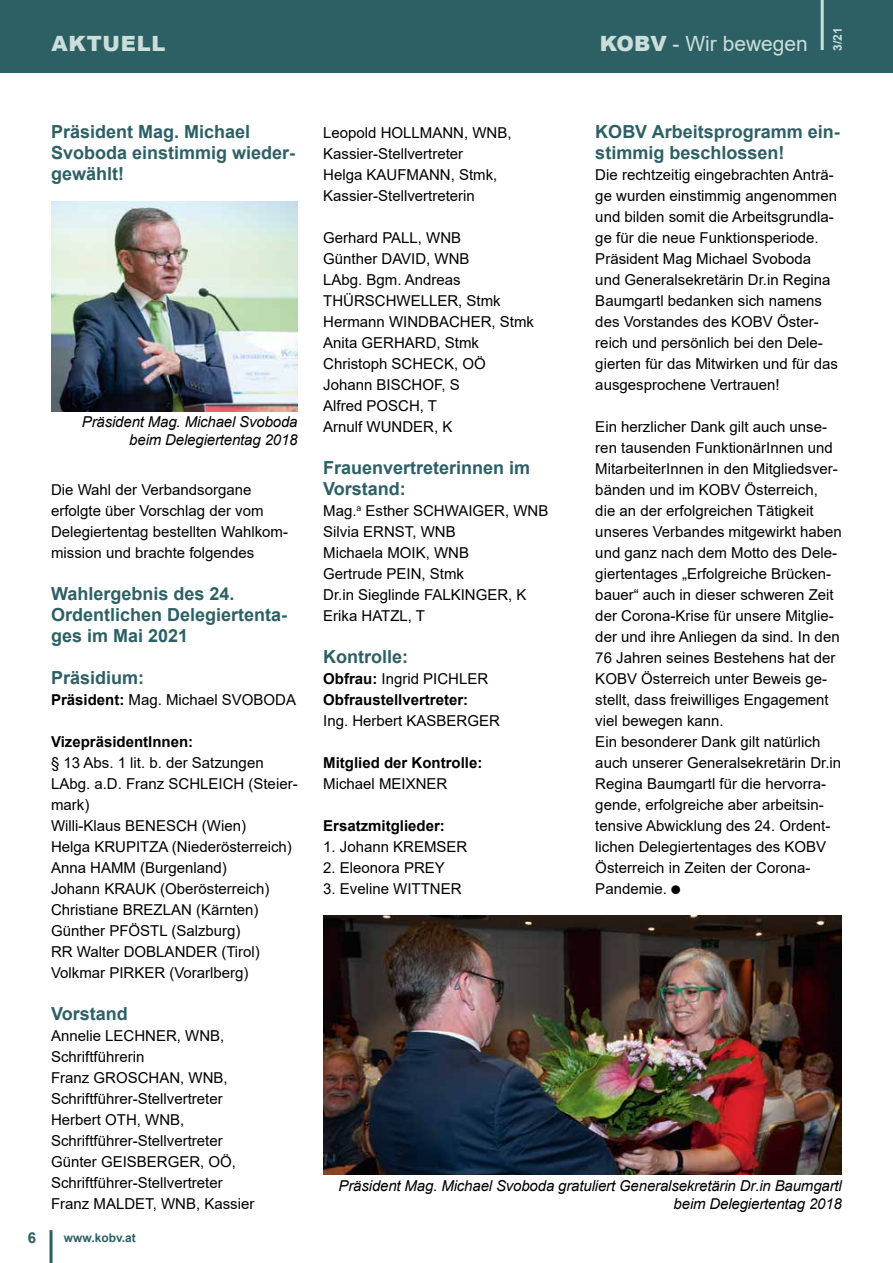
<style>
.page{position:relative;width:893px;height:1263px;background:#fff}
.page>*{position:absolute;margin:0;border:0;box-sizing:border-box;transform-origin:0 0}
.t1{font:21px "Arial";color:#cadedb}
.t2{font:900 21px "Arial";letter-spacing:.035em;color:#cadedb}
.P__p-Text_Standard{font:700 18px/21px "Arial";color:#2d6065}
.P__p-Text_Standard-2{font:15px/21px "Arial";color:#000}
.t3{font:italic 15px/18px "Arial";letter-spacing:-.01em;color:#000;text-align:right}
.P__p-Text_Standard-3{font:700 15px "Arial";color:#000}
.t4{font:700 15px "Arial";color:#2d6065}
.t5{font:700 12px "Arial";color:#2d6065}
.t6{font:700 12px "Arial";color:#cadedb}
.s1{font-weight:900}
.s2{font-weight:700}
</style>
<div class="page">
<div style="left:0;top:0;width:893px;height:72px;background:#2d6065"></div>
<hr style="left:50px;top:1230px;width:3px;height:33px;background:#2d6065">
<hr style="left:821px;top:0;width:3px;height:50px;background:#cadedb">
<img style="left:51px;top:201px;width:247px;height:210px">
<img style="left:323px;top:915px;width:519px;height:260px">
<hr style="left:892px;top:117px;width:1px;height:105px;background:#cadedb">
<h1 class="t2" style="left:51px;top:28px;width:116px">AKTUELL</h1>
<h1 class="t1" style="left:600px;top:29px;width:210px"><span class="s1">KOBV</span> - Wir bewegen</h1>
<p class="t6" style="left:829px;top:51px;width:25px;rotate:-90deg">3/21</p>
<p class="P__p-Text_Standard" style="left:51px;top:121px;width:246px">Präsident Mag. Michael<br>Svoboda einstimmig wieder&shy;gewählt!</p>
<p class="t4" style="left:28px;top:1227px;width:10px">6</p>
<p class="t3" style="left:82px;top:413px;width:217px">Präsident Mag. Michael Svoboda beim Delegiertentag 2018</p>
<p class="P__p-Text_Standard-2" style="left:51px;top:479px;width:239px">Die Wahl der Verbandsorgane erfolgte über Vorschlag der vom<br>Delegiertentag bestellten Wahlkom&shy;mission und brachte folgendes</p>
<p class="P__p-Text_Standard" style="left:51px;top:583px;width:185px">Wahlergebnis des 24.</p>
<p class="P__p-Text_Standard" style="left:51px;top:604px;width:238px">Ordentlichen Delegiertenta&shy;ges im Mai 2021</p>
<p class="P__p-Text_Standard" style="left:51px;top:667px;width:95px">Präsidium:</p>
<p class="P__p-Text_Standard-2" style="left:51px;top:689px;width:247px"><span class="s2">Präsident:</span> Mag. Michael SVOBODA</p>
<p class="P__p-Text_Standard-3" style="left:51px;top:731px;width:144px">VizepräsidentInnen:</p>
<p class="P__p-Text_Standard-2" style="left:51px;top:752px;width:214px">§ 13 Abs. 1 lit. b. der Satzungen</p>
<p class="P__p-Text_Standard-2" style="left:51px;top:773px;width:248px">LAbg. a.D. Franz SCHLEICH (Steier&shy;mark)</p>
<p class="P__p-Text_Standard-2" style="left:51px;top:815px;width:197px">Willi-Klaus BENESCH (Wien)</p>
<p class="P__p-Text_Standard-2" style="left:51px;top:836px;width:242px">Helga KRUPITZA (Niederösterreich)</p>
<p class="P__p-Text_Standard-2" style="left:51px;top:857px;width:177px">Anna HAMM (Burgenland)</p>
<p class="P__p-Text_Standard-2" style="left:51px;top:878px;width:220px">Johann KRAUK (Oberösterreich)</p>
<p class="P__p-Text_Standard-2" style="left:51px;top:899px;width:209px">Christiane BREZLAN (Kärnten)</p>
<p class="P__p-Text_Standard-2" style="left:51px;top:920px;width:191px">Günther PFÖSTL (Salzburg)</p>
<p class="P__p-Text_Standard-2" style="left:51px;top:941px;width:210px">RR Walter DOBLANDER (Tirol)</p>
<p class="P__p-Text_Standard-2" style="left:51px;top:962px;width:199px">Volkmar PIRKER (Vorarlberg)</p>
<p class="P__p-Text_Standard" style="left:51px;top:1003px;width:78px">Vorstand</p>
<p class="P__p-Text_Standard-2" style="left:51px;top:1025px;width:175px">Annelie LECHNER, WNB,</p>
<p class="P__p-Text_Standard-2" style="left:51px;top:1046px;width:95px">Schriftführerin</p>
<p class="P__p-Text_Standard-2" style="left:51px;top:1067px;width:178px">Franz GROSCHAN, WNB,</p>
<p class="P__p-Text_Standard-2" style="left:51px;top:1088px;width:173px">Schriftführer-Stellvertreter</p>
<p class="P__p-Text_Standard-2" style="left:51px;top:1109px;width:135px">Herbert OTH, WNB,</p>
<p class="P__p-Text_Standard-2" style="left:51px;top:1130px;width:173px">Schriftführer-Stellvertreter</p>
<p class="P__p-Text_Standard-2" style="left:51px;top:1151px;width:187px">Günter GEISBERGER, OÖ,</p>
<p class="P__p-Text_Standard-2" style="left:51px;top:1172px;width:173px">Schriftführer-Stellvertreter</p>
<p class="P__p-Text_Standard-2" style="left:51px;top:1193px;width:205px">Franz MALDET, WNB, Kassier</p>
<p class="t5" style="left:64px;top:1229px;width:74px">www.kobv.at</p>
<p class="P__p-Text_Standard-2" style="left:323px;top:122px;width:190px">Leopold HOLLMANN, WNB,</p>
<p class="P__p-Text_Standard-2" style="left:323px;top:143px;width:142px">Kassier-Stellvertreter</p>
<p class="P__p-Text_Standard-2" style="left:323px;top:164px;width:176px">Helga KAUFMANN, Stmk,</p>
<p class="P__p-Text_Standard-2" style="left:323px;top:185px;width:153px">Kassier-Stellvertreterin</p>
<p class="P__p-Text_Standard-2" style="left:323px;top:227px;width:140px">Gerhard PALL, WNB</p>
<p class="P__p-Text_Standard-2" style="left:323px;top:248px;width:148px">Günther DAVID, WNB</p>
<p class="P__p-Text_Standard-2" style="left:323px;top:269px;width:179px">LAbg. Bgm. Andreas<br>THÜRSCHWELLER, Stmk</p>
<p class="P__p-Text_Standard-2" style="left:323px;top:311px;width:212px">Hermann WINDBACHER, Stmk</p>
<p class="P__p-Text_Standard-2" style="left:323px;top:332px;width:157px">Anita GERHARD, Stmk</p>
<p class="P__p-Text_Standard-2" style="left:323px;top:353px;width:164px">Christoph SCHECK, OÖ</p>
<p class="P__p-Text_Standard-2" style="left:323px;top:374px;width:138px">Johann BISCHOF, S</p>
<p class="P__p-Text_Standard-2" style="left:323px;top:395px;width:115px">Alfred POSCH, T</p>
<p class="P__p-Text_Standard-2" style="left:323px;top:416px;width:131px">Arnulf WUNDER, K</p>
<p class="P__p-Text_Standard" style="left:323px;top:457px;width:209px">Frauenvertreterinnen im</p>
<p class="P__p-Text_Standard" style="left:323px;top:478px;width:84px">Vorstand:</p>
<p class="P__p-Text_Standard-2" style="left:323px;top:500px;width:227px">Mag.<sup>a</sup> Esther SCHWAIGER, WNB</p>
<p class="P__p-Text_Standard-2" style="left:323px;top:521px;width:134px">Silvia ERNST, WNB</p>
<p class="P__p-Text_Standard-2" style="left:323px;top:542px;width:147px">Michaela MOIK, WNB</p>
<p class="P__p-Text_Standard-2" style="left:323px;top:563px;width:142px">Gertrude PEIN, Stmk</p>
<p class="P__p-Text_Standard-2" style="left:323px;top:584px;width:205px">Dr.in Sieglinde FALKINGER, K</p>
<p class="P__p-Text_Standard-2" style="left:323px;top:605px;width:103px">Erika HATZL, T</p>
<p class="P__p-Text_Standard" style="left:323px;top:646px;width:86px">Kontrolle:</p>
<p class="P__p-Text_Standard-2" style="left:323px;top:668px;width:167px"><span class="s2">Obfrau:</span> Ingrid PICHLER</p>
<p class="P__p-Text_Standard-3" style="left:323px;top:689px;width:147px">Obfraustellvertreter:</p>
<p class="P__p-Text_Standard-2" style="left:323px;top:710px;width:178px">Ing. Herbert KASBERGER</p>
<p class="P__p-Text_Standard-3" style="left:323px;top:752px;width:161px">Mitglied der Kontrolle:</p>
<p class="P__p-Text_Standard-2" style="left:323px;top:773px;width:126px">Michael MEIXNER</p>
<p class="P__p-Text_Standard-3" style="left:323px;top:815px;width:123px">Ersatzmitglieder:</p>
<p class="P__p-Text_Standard-2" style="left:323px;top:836px;width:146px">1. Johann KREMSER</p>
<p class="P__p-Text_Standard-2" style="left:323px;top:857px;width:123px">2. Eleonora PREY</p>
<p class="P__p-Text_Standard-2" style="left:323px;top:878px;width:140px">3. Eveline WITTNER</p>
<p class="P__p-Text_Standard" style="left:595px;top:121px;width:246px">KOBV Arbeitsprogramm ein&shy;stimmig beschlossen!</p>
<p class="P__p-Text_Standard-2" style="left:595px;top:164px;width:243px">Die rechtzeitig eingebrachten Anträ&shy;ge wurden einstimmig angenommen und bilden somit die Arbeitsgrundla&shy;ge für die neue Funktionsperiode.</p>
<p class="P__p-Text_Standard-2" style="left:595px;top:248px;width:244px">Präsident Mag Michael Svoboda und Generalsekretärin Dr.in Regina<br>Baumgartl bedanken sich namens des Vorstandes des KOBV Öster&shy;reich und persönlich bei den Dele&shy;gierten für das Mitwirken und für das ausgesprochene Vertrauen!</p>
<p class="P__p-Text_Standard-2" style="left:595px;top:416px;width:248px">Ein herzlicher Dank gilt auch unse&shy;ren tausenden FunktionärInnen und MitarbeiterInnen in den Mitgliedsver&shy;bänden und im KOBV Österreich,<br>die an der erfolgreichen Tätigkeit unseres Verbandes mitgewirkt haben und ganz nach dem Motto des Dele&shy;giertentages „Erfolgreiche Brücken&shy;bauer“ auch in dieser schweren Zeit der Corona-Krise für unsere Mitglie&shy;der und ihre Anliegen da sind. In den 76 Jahren seines Bestehens hat der KOBV Österreich unter Beweis ge&shy;stellt, dass freiwilliges Engagement viel bewegen kann.</p>
<p class="P__p-Text_Standard-2" style="left:595px;top:731px;width:247px">Ein besonderer Dank gilt natürlich auch unserer Generalsekretärin Dr.in<br>Regina Baumgartl für die hervorra&shy;gende, erfolgreiche aber arbeitsin&shy;tensive Abwicklung des 24. Ordent&shy;lichen Delegiertentages des KOBV<br>Österreich in Zeiten der Corona-<br>Pandemie.</p>
<p class="t3" style="left:339px;top:1177px;width:505px">Präsident Mag. Michael Svoboda gratuliert Generalsekretärin Dr.in Baumgartl beim Delegiertentag 2018</p>
</div>
